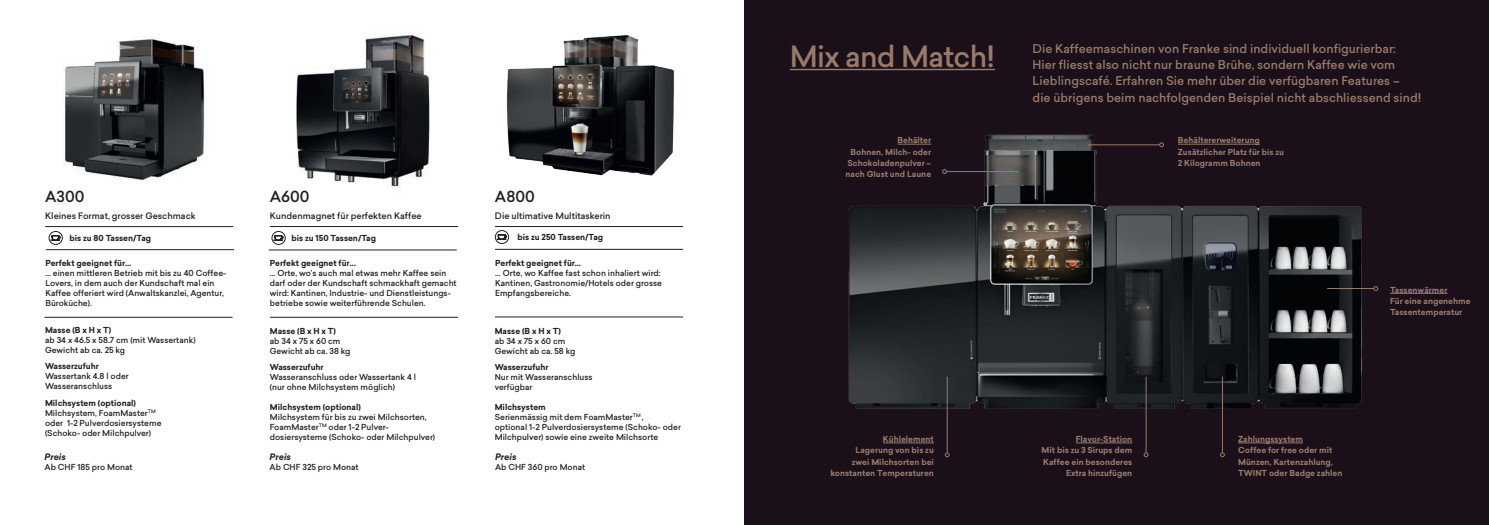
<style>
.page{position:relative;width:1489px;height:525px;background:#fff}
.page>*{position:absolute;margin:0;border:0;box-sizing:border-box;transform-origin:0 0}
.Paragraph_10pt{font:500 28.75px "Sailec";letter-spacing:-.025em;color:#987a6d}
.Paragraph_10pt-2{font:500 15px "Sailec";color:#231f20}
.Paragraph_10pt-3{font:500 11.88px/16.2px "Sailec";color:#987a6d}
.Paragraph_10pt-4{font:500 8.75px "Sailec";color:#231f20}
.Paragraph_10pt-5{font:italic 700 8.75px "Sailec";color:#231f20}
.Paragraph_10pt-6{font:500 8.12px/10px "Sailec";color:#231f20}
.Paragraph_10pt-7{font:700 8.12px/11.2px "Sailec";color:#987a6d}
.Paragraph_10pt-8{font:700 8.12px "Sailec";color:#231f20}
.s1{font-weight:700}
</style>
<div class="page">
<img style="left:63px;top:36px;width:142px;height:145px">
<img style="left:296px;top:34px;width:135px;height:154px">
<img style="left:506px;top:35px;width:168px;height:141px">
<div style="left:744px;top:0;width:744px;height:524px;background:#1b0f1a"></div>
<img style="left:848px;top:134px;width:514px;height:291px">
<hr style="left:789px;top:69px;width:206px;height:1px;background:#987a6d">
<hr style="left:1177px;top:144px;width:82px;height:1px;background:#987a6d">
<hr style="left:1075px;top:442px;width:57px;height:1px;background:#987a6d">
<hr style="left:1238px;top:442px;width:64px;height:1px;background:#987a6d">
<hr style="left:1389px;top:293px;width:58px;height:1px;background:#987a6d">
<hr style="left:882px;top:442px;width:51px;height:1px;background:#987a6d">
<hr style="left:897px;top:144px;width:34px;height:1px;background:#987a6d">
<svg style="left:274px;top:235px;width:9px;height:6px"></svg>
<div style="left:272px;top:231px;width:13px;height:13px;border:1px solid #231f20;border-radius:50%"></div>
<svg style="left:497px;top:234px;width:9px;height:6px"></svg>
<div style="left:495px;top:230px;width:13px;height:13px;border:1px solid #231f20;border-radius:50%"></div>
<hr style="left:270px;top:317px;width:188px;height:1px;background:#231f20">
<hr style="left:495px;top:316px;width:188px;height:1px;background:#231f20">
<hr style="left:269px;top:249px;width:188px;height:1px;background:#231f20">
<hr style="left:495px;top:249px;width:188px;height:1px;background:#231f20">
<hr style="left:270px;top:226px;width:188px;height:1px;background:#231f20">
<hr style="left:495px;top:226px;width:188px;height:1px;background:#231f20">
<hr style="left:1087px;top:144px;width:72px;height:1px;background:#987a6d">
<svg style="left:1159px;top:142px;width:4px;height:5px"></svg>
<hr style="left:946px;top:171px;width:72px;height:1px;background:#987a6d">
<svg style="left:942px;top:169px;width:4px;height:5px"></svg>
<hr style="left:1145px;top:376px;width:1px;height:76px;background:#987a6d">
<svg style="left:1143px;top:452px;width:5px;height:5px"></svg>
<hr style="left:946px;top:376px;width:1px;height:76px;background:#987a6d">
<svg style="left:944px;top:452px;width:5px;height:5px"></svg>
<hr style="left:1221px;top:376px;width:1px;height:76px;background:#987a6d">
<svg style="left:1220px;top:452px;width:4px;height:5px"></svg>
<hr style="left:1326px;top:288px;width:47px;height:1px;background:#987a6d">
<svg style="left:1373px;top:286px;width:4px;height:5px"></svg>
<svg style="left:51px;top:235px;width:9px;height:6px"></svg>
<div style="left:49px;top:231px;width:13px;height:13px;border:1px solid #231f20;border-radius:50%"></div>
<hr style="left:45px;top:226px;width:188px;height:1px;background:#231f20">
<hr style="left:46px;top:249px;width:188px;height:1px;background:#231f20">
<hr style="left:45px;top:317px;width:188px;height:1px;background:#231f20">
<p class="Paragraph_10pt-2" style="left:45px;top:186px;width:41px">A300</p>
<p class="Paragraph_10pt-4" style="left:45px;top:209px;width:152px">Kleines Format, grosser Geschmack</p>
<p class="Paragraph_10pt-8" style="left:69px;top:232px;width:83px">bis zu 80 Tassen/Tag</p>
<p class="Paragraph_10pt-6" style="left:45px;top:257px;width:183px"><span class="s1">Perfekt geeignet für…<br></span>… einen mittleren Betrieb mit bis zu 40 Coffee-Lovers, in dem auch der Kundschaft mal ein Kaffee offeriert wird (Anwaltskanzlei, Agentur, Büroküche).</p>
<p class="Paragraph_10pt-8" style="left:45px;top:324px;width:68px">Masse (B x H x T)</p>
<p class="Paragraph_10pt-6" style="left:45px;top:335px;width:152px">ab 34 x 46.5 x 58.7 cm (mit Wassertank)</p>
<p class="Paragraph_10pt-6" style="left:45px;top:342px;width:82px;line-height:16.2px">Gewicht ab ca. 25 kg<br><span class="s1">Wasserzufuhr</span></p>
<p class="Paragraph_10pt-6" style="left:45px;top:371px;width:85px">Wassertank 4.8 l oder<br>Wasseranschluss</p>
<p class="Paragraph_10pt-6" style="left:45px;top:397px;width:118px"><span class="s1">Milchsystem (optional)<br></span>Milchsystem, FoamMaster<sup>TM </sup>oder 1-2 Pulverdosiersysteme (Schoko- oder Milchpulver)</p>
<p class="Paragraph_10pt-5" style="left:45px;top:450px;width:23px">Preis</p>
<p class="Paragraph_10pt-6" style="left:45px;top:462px;width:90px">Ab CHF 185 pro Monat</p>
<p class="Paragraph_10pt-2" style="left:270px;top:186px;width:41px">A600</p>
<p class="Paragraph_10pt-4" style="left:270px;top:209px;width:153px">Kundenmagnet für perfekten Kaffee</p>
<p class="Paragraph_10pt-8" style="left:291px;top:232px;width:86px">bis zu 150 Tassen/Tag</p>
<p class="Paragraph_10pt-6" style="left:270px;top:257px;width:188px"><span class="s1">Perfekt geeignet für…<br></span>… Orte, wo’s auch mal etwas mehr Kaffee sein darf oder der Kundschaft schmackhaft gemacht wird: Kantinen, Industrie- und Dienstleistungs&shy;betriebe sowie weiterführende Schulen.</p>
<p class="Paragraph_10pt-8" style="left:270px;top:324px;width:68px">Masse (B x H x T)</p>
<p class="Paragraph_10pt-6" style="left:270px;top:335px;width:72px">ab 34 x 75 x 60 cm</p>
<p class="Paragraph_10pt-6" style="left:270px;top:345px;width:82px">Gewicht ab ca. 38 kg</p>
<p class="Paragraph_10pt-8" style="left:270px;top:361px;width:55px">Wasserzufuhr</p>
<p class="Paragraph_10pt-6" style="left:270px;top:372px;width:148px">Wasseranschluss oder Wassertank 4 l (nur ohne Milchsystem möglich)</p>
<p class="Paragraph_10pt-6" style="left:270px;top:402px;width:167px"><span class="s1">Milchsystem (optional)<br></span>Milchsystem für bis zu zwei Milchsorten, FoamMaster<sup>TM</sup> oder 1-2 Pulver&shy;dosiersysteme (Schoko- oder Milchpulver)</p>
<p class="Paragraph_10pt-5" style="left:269px;top:450px;width:23px">Preis</p>
<p class="Paragraph_10pt-6" style="left:269px;top:461px;width:91px">Ab CHF 325 pro Monat</p>
<p class="Paragraph_10pt-2" style="left:495px;top:186px;width:41px">A800</p>
<p class="Paragraph_10pt-4" style="left:495px;top:209px;width:117px">Die ultimative Multitaskerin</p>
<p class="Paragraph_10pt-8" style="left:517px;top:231px;width:87px">bis zu 250 Tassen/Tag</p>
<p class="Paragraph_10pt-6" style="left:495px;top:257px;width:168px"><span class="s1">Perfekt geeignet für…<br></span>… Orte, wo Kaffee fast schon inhaliert wird:<br>Kantinen, Gastronomie/Hotels oder grosse<br>Empfangsbereiche.</p>
<p class="Paragraph_10pt-8" style="left:494px;top:324px;width:68px">Masse (B x H x T)</p>
<p class="Paragraph_10pt-6" style="left:494px;top:335px;width:72px">ab 34 x 75 x 60 cm</p>
<p class="Paragraph_10pt-6" style="left:494px;top:342px;width:82px;line-height:16.2px">Gewicht ab ca. 58 kg<br><span class="s1">Wasserzufuhr</span></p>
<p class="Paragraph_10pt-6" style="left:494px;top:372px;width:99px">Nur mit Wasseranschluss verfügbar</p>
<p class="Paragraph_10pt-6" style="left:494px;top:402px;width:188px"><span class="s1">Milchsystem<br></span>Serienmässig mit dem FoamMaster<sup>TM</sup> ,<br>optional 1-2 Pulverdosiersysteme (Schoko- oder Milchpulver) sowie eine zweite Milchsorte</p>
<p class="Paragraph_10pt-5" style="left:495px;top:450px;width:23px">Preis</p>
<p class="Paragraph_10pt-6" style="left:495px;top:461px;width:92px">Ab CHF 360 pro Monat</p>
<p class="Paragraph_10pt" style="left:789px;top:36px;width:207px">Mix and Match!</p>
<p class="Paragraph_10pt-3" style="left:1032px;top:40px;width:390px">Die Kaffeemaschinen von Franke sind individuell konfigurierbar:<br>Hier fliesst also nicht nur braune Brühe, sondern Kaffee wie vom Lieblingscafé. Erfahren Sie mehr über die verfügbaren Features –<br>die übrigens beim nachfolgenden Beispiel nicht abschliessend sind!</p>
<p class="Paragraph_10pt-7" style="left:1177px;top:135px;width:108px">Behältererweiterung<br>Zusätzlicher Platz für bis zu<br>2 Kilogramm Bohnen</p>
<p class="Paragraph_10pt-7" style="left:845px;top:135px;width:87px;text-align:right">Behälter<br>Bohnen, Milch- oder<br>Schokoladenpulver – nach Glust und Laune</p>
<p class="Paragraph_10pt-7" style="left:830px;top:433px;width:105px;text-align:right">Kühlelement<br>Lagerung von bis zu<br>zwei Milchsorten bei konstanten Temperaturen</p>
<p class="Paragraph_10pt-7" style="left:1041px;top:433px;width:92px;text-align:right">Flavor-Station<br>Mit bis zu 3 Sirups dem<br>Kaffee ein besonderes<br>Extra hinzufügen</p>
<p class="Paragraph_10pt-7" style="left:1238px;top:433px;width:106px">Zahlungssystem<br>Coffee for free oder mit<br>Münzen, Kartenzahlung,<br>TWINT oder Badge zahlen</p>
<p class="Paragraph_10pt-7" style="left:1389px;top:284px;width:82px">Tassenwärmer<br>Für eine angenehme<br>Tassentemperatur</p>
</div>
